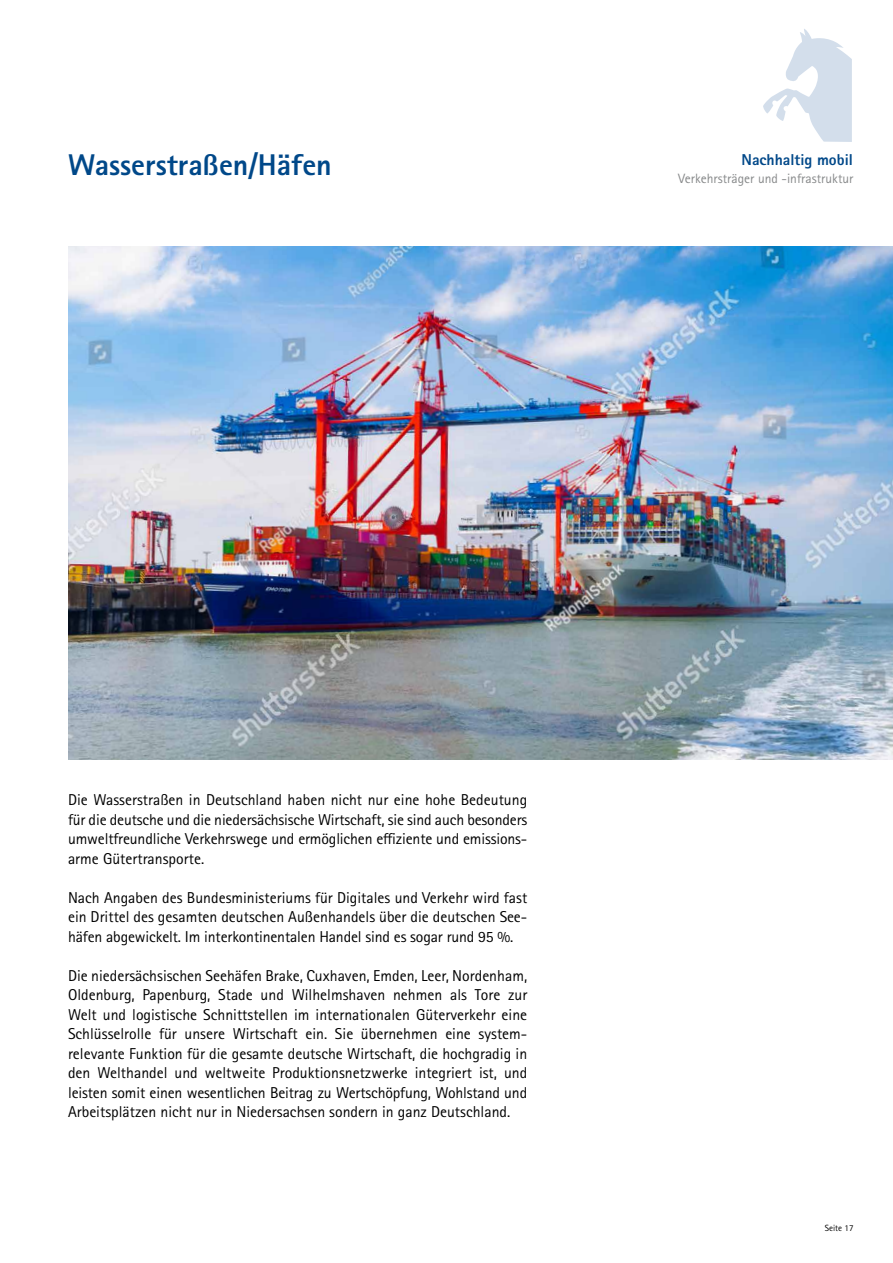
<style>
.page{position:relative;width:893px;height:1263px;background:#fff}
.page>*{position:absolute;margin:0;border:0;box-sizing:border-box;transform-origin:0 0}
.t1{font:800 30px "Rotis Sans Serif Pro";color:#004889}
.t2{font:15.75px/19.5px "Rotis Sans Serif Pro";letter-spacing:-.01em;color:#000;text-align:justify}
.t3{font:800 15.75px "Rotis Sans Serif Pro";color:#004889}
.t4{font:13.5px "Rotis Sans Serif Pro";color:#87898a}
.t5{font:9px "Rotis Sans Serif Pro";color:#000}
</style>
<div class="page">
<svg style="left:763px;top:29px;width:89px;height:113px"></svg>
<img style="left:68px;top:247px;width:825px;height:512px">
<h1 class="t1" style="left:68px;top:146px;width:265px">Wasserstraßen/Häfen</h1>
<p class="t3" style="left:741px;top:150px;width:113px">Nachhaltig mobil</p>
<p class="t4" style="left:678px;top:171px;width:177px">Verkehrsträger und -infrastruktur</p>
<p class="t2" style="left:68px;top:790px;width:461px">Die Wasserstraßen in Deutschland haben nicht nur eine hohe Bedeutung für die deutsche und die niedersächsische Wirtschaft, sie sind auch besonders umweltfreundliche Verkehrswege und ermöglichen effiziente und emissions&shy;arme Gütertransporte.</p>
<p class="t2" style="left:68px;top:888px;width:461px">Nach Angaben des Bundesministeriums für Digitales und Verkehr wird fast ein Drittel des gesamten deutschen Außenhandels über die deutschen See&shy;häfen abgewickelt. Im interkontinentalen Handel sind es sogar rund 95 %.</p>
<p class="t2" style="left:68px;top:966px;width:461px">Die niedersächsischen Seehäfen Brake, Cuxhaven, Emden, Leer, Nordenham, Oldenburg, Papenburg, Stade und Wilhelmshaven nehmen als Tore zur Welt und logistische Schnittstellen im internationalen Güterverkehr eine Schlüsselrolle für unsere Wirtschaft ein. Sie übernehmen eine system&shy;relevante Funktion für die gesamte deutsche Wirtschaft, die hochgradig in den Welthandel und weltweite Produktionsnetzwerke integriert ist, und leisten somit einen wesentlichen Beitrag zu Wertschöpfung, Wohlstand und Arbeitsplätzen nicht nur in Niedersachsen sondern in ganz Deutschland.</p>
<p class="t5" style="left:825px;top:1223px;width:30px">Seite 17</p>
</div>
